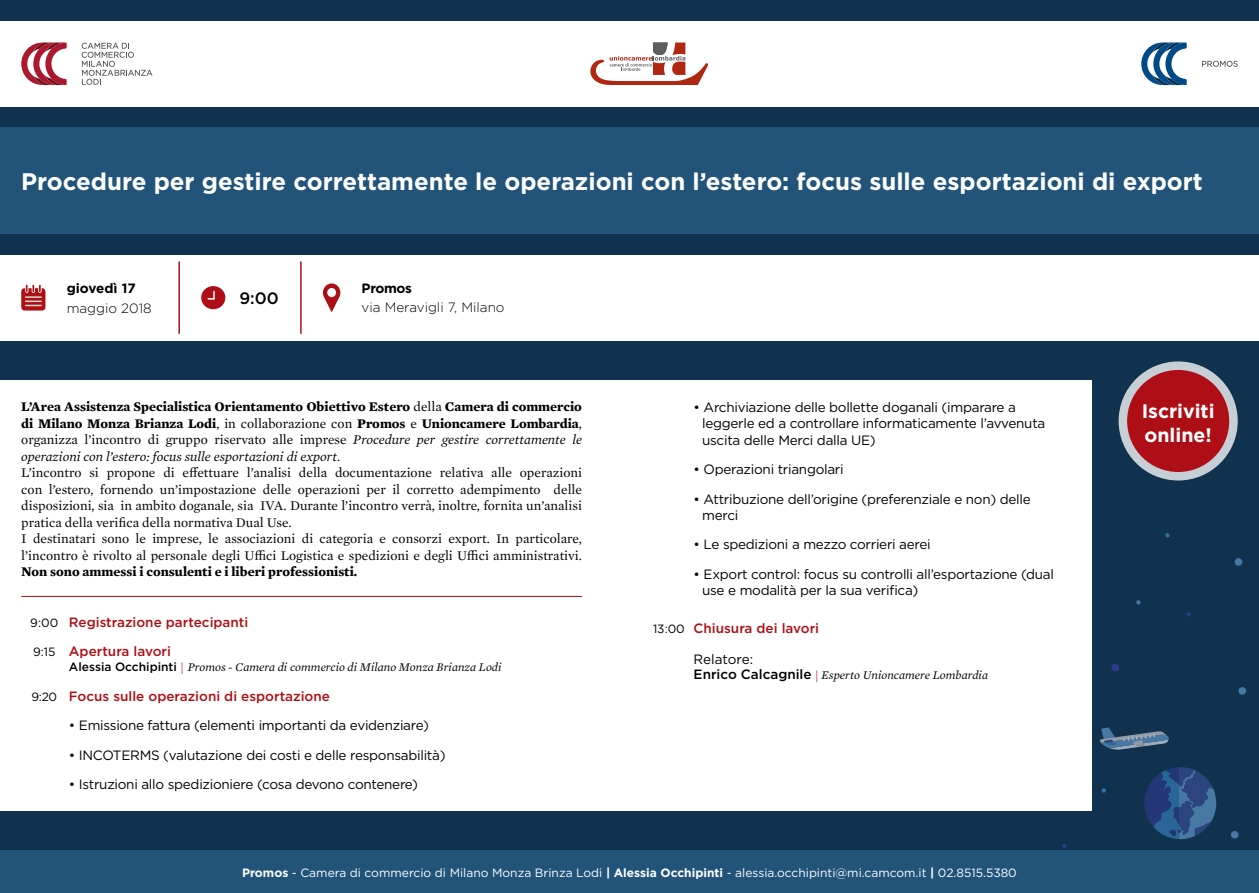
<style>
.page{position:relative;width:1259px;height:893px;background:#fff}
.page>*{position:absolute;margin:0;border:0;box-sizing:border-box;transform-origin:0 0}
.t1{font:700 24px "Gotham";color:#fff}
.t2{font:700 19.5px/24px "Gotham";color:#fff}
.t3{font:500 16.5px "Gotham";color:#000}
.t4{font:13.5px/16.5px "Mercury Text G1";color:#000}
.t5{font:13.5px/16.2px "Gotham";letter-spacing:-.02em;color:#000}
.t6{font:500 13.5px/29.5px "Gotham";color:#ae0e16}
.t7{font:700 13.5px "Mercury Text G1";color:#000}
.t8{font:300 13.5px "Gotham";color:#000}
.t9{font:700 13.5px "Gotham";color:#000}
.t10{font:700 13.5px "Gotham";letter-spacing:-.025em;color:#000}
.t11{font:12px "Gotham";color:#fff}
.t12{font:italic 12px "Mercury Text G1";color:#000}
.t13{font:12px "Gotham";color:#000}
.s1{font-weight:700}
.s2{font-style:italic}
.s3{font-family:"Gotham";font-weight:500;font-style:normal}
.s4{color:#ae0e16}
.s5{font-family:"Gotham";font-weight:500;font-style:normal;font-size:13.5px}
</style>
<div class="page">
<div style="left:608px;top:0;width:651px;height:893px;background:#11324f"></div>
<div style="left:1111px;top:664px;width:8px;height:7px;background:#303a8f;border-radius:50%"></div>
<div style="left:1238px;top:687px;width:8px;height:8px;background:#4777a3;border-radius:50%"></div>
<svg style="left:1230px;top:831px;width:8px;height:7px"></svg>
<div style="left:1234px;top:558px;width:8px;height:8px;background:#4777a3;border-radius:50%"></div>
<svg style="left:1136px;top:600px;width:4px;height:5px"></svg>
<svg style="left:1165px;top:533px;width:4px;height:4px"></svg>
<svg style="left:1186px;top:612px;width:4px;height:4px"></svg>
<svg style="left:1144px;top:767px;width:72px;height:72px"></svg>
<svg style="left:1101px;top:788px;width:5px;height:5px"></svg>
<svg style="left:1062px;top:844px;width:4px;height:4px"></svg>
<svg style="left:1100px;top:727px;width:69px;height:23px"></svg>
<div style="left:0;top:0;width:672px;height:893px;background:#11324f"></div>
<div style="left:0;top:850px;width:1259px;height:43px;background:#22547a"></div>
<div style="left:0;top:128px;width:1259px;height:106px;background:#22547a"></div>
<div style="left:0;top:21px;width:1259px;height:85px;background:#fff"></div>
<svg style="left:82px;top:43px;width:71px;height:42px"></svg>
<svg style="left:21px;top:43px;width:46px;height:42px"></svg>
<div style="left:0;top:255px;width:1259px;height:85px;background:#fff"></div>
<svg style="left:1202px;top:61px;width:35px;height:6px"></svg>
<svg style="left:1141px;top:43px;width:45px;height:42px"></svg>
<svg style="left:590px;top:43px;width:118px;height:42px"></svg>
<svg style="left:1118px;top:361px;width:119px;height:119px;background:#c0c6ce"></svg>
<div style="left:1127px;top:370px;width:102px;height:102px;background:#ae0e16;border-radius:50%"></div>
<div style="left:0;top:380px;width:1091px;height:431px;background:#fff"></div>
<hr style="left:21px;top:596px;width:561px;height:1px;background:#ae0e16">
<svg style="left:323px;top:283px;width:17px;height:29px"></svg>
<hr style="left:300px;top:261px;width:2px;height:73px;background:#ae0e16">
<hr style="left:178px;top:261px;width:2px;height:73px;background:#ae0e16">
<div style="left:201px;top:286px;width:24px;height:23px;background:#ae0e16;border-radius:50%"></div>
<svg style="left:207px;top:290px;width:8px;height:10px"></svg>
<svg style="left:21px;top:285px;width:24px;height:26px"></svg>
<h1 class="t1" style="left:21px;top:166px;width:1183px">Procedure per gestire correttamente le operazioni con l’estero: focus sulle esportazioni di export</h1>
<p class="t9" style="left:67px;top:280px;width:71px">giovedì 17</p>
<p class="t8" style="left:67px;top:299px;width:86px">maggio 2018</p>
<p class="t3" style="left:239px;top:288px;width:41px">9:00</p>
<p class="t10" style="left:362px;top:279px;width:52px">Promos</p>
<p class="t8" style="left:362px;top:299px;width:144px">via Meravigli 7, Milano</p>
<p class="t4" style="left:21px;top:398px;width:562px"><span class="s1">L’Area Assistenza Specialistica Orientamento Obiettivo Estero</span> della <span class="s1">Camera di commercio di Milano Monza Brianza Lodi</span>, in collaborazione con <span class="s1">Promos</span> e <span class="s1">Unioncamere Lombardia</span>, organizza l’incontro di gruppo riservato alle imprese <span class="s2">Procedure per gestire correttamente le operazioni con l’estero: focus sulle esportazioni di export</span>.<br>L’incontro si propone di effettuare l’analisi della documentazione relativa alle operazioni con l’estero, fornendo un’impostazione delle operazioni per il corretto adempimento delle disposizioni, sia in ambito doganale, sia IVA. Durante l’incontro verrà, inoltre, fornita un’analisi pratica della verifica della normativa Dual Use.<br>I destinatari sono le imprese, le associazioni di categoria e consorzi export. In particolare, l’incontro è rivolto al personale degli Uffici Logistica e spedizioni e degli Uffici amministrativi.</p>
<p class="t7" style="left:21px;top:562px;width:337px">Non sono ammessi i consulenti e i liberi professionisti.</p>
<p class="t13" style="left:30px;top:615px;width:29px">9:00</p>
<p class="t13" style="left:33px;top:644px;width:24px">9:15</p>
<p class="t13" style="left:31px;top:689px;width:27px">9:20</p>
<p class="t6" style="left:69px;top:607px;width:181px">Registrazione partecipanti<br>Apertura lavori</p>
<p class="t12" style="left:69px;top:659px;width:434px"><span class="s3">Alessia Occhipinti</span> <span class="s4">|</span> Promos - Camera di commercio di Milano Monza Brianza Lodi</p>
<p class="t6" style="left:69px;top:681px;width:262px">Focus sulle operazioni di esportazione</p>
<p class="t5" style="left:69px;top:717px;width:361px">• Emissione fattura (elementi importanti da evidenziare)</p>
<p class="t5" style="left:69px;top:747px;width:378px">• INCOTERMS (valutazione dei costi e delle responsabilità)</p>
<p class="t5" style="left:69px;top:776px;width:351px">• Istruzioni allo spedizioniere (cosa devono contenere)</p>
<p class="t13" style="left:653px;top:621px;width:33px">13:00</p>
<p class="t5" style="left:702px;top:399px;width:345px;text-indent:-9px">• Archiviazione delle bollette doganali (imparare a leggerle ed a controllare informaticamente l’avvenuta uscita delle Merci dalla UE)</p>
<p class="t5" style="left:693px;top:461px;width:152px">• Operazioni triangolari</p>
<p class="t5" style="left:702px;top:490px;width:330px;text-indent:-9px">• Attribuzione dell’origine (preferenziale e non) delle merci</p>
<p class="t5" style="left:693px;top:536px;width:239px">• Le spedizioni a mezzo corrieri aerei</p>
<p class="t5" style="left:702px;top:565px;width:353px;text-indent:-9px">• Export control: focus su controlli all’esportazione (dual use e modalità per la sua verifica)</p>
<p class="t6" style="left:693px;top:614px;width:127px">Chiusura dei lavori</p>
<p class="t5" style="left:693px;top:651px;width:61px">Relatore:</p>
<p class="t12" style="left:693px;top:667px;width:296px"><span class="s5">Enrico Calcagnile</span> <span class="s4">|</span> Esperto Unioncamere Lombardia</p>
<p class="t11" style="left:242px;top:865px;width:776px"><span class="s1">Promos</span> - Camera di commercio di Milano Monza Brinza Lodi <span class="s1">| Alessia Occhipinti</span> - alessia.occhipinti@mi.camcom.it <span class="s1">|</span> 02.8515.5380</p>
<h2 class="t2" style="left:1141px;top:399px;width:74px">Iscriviti online!</h2>
</div>
